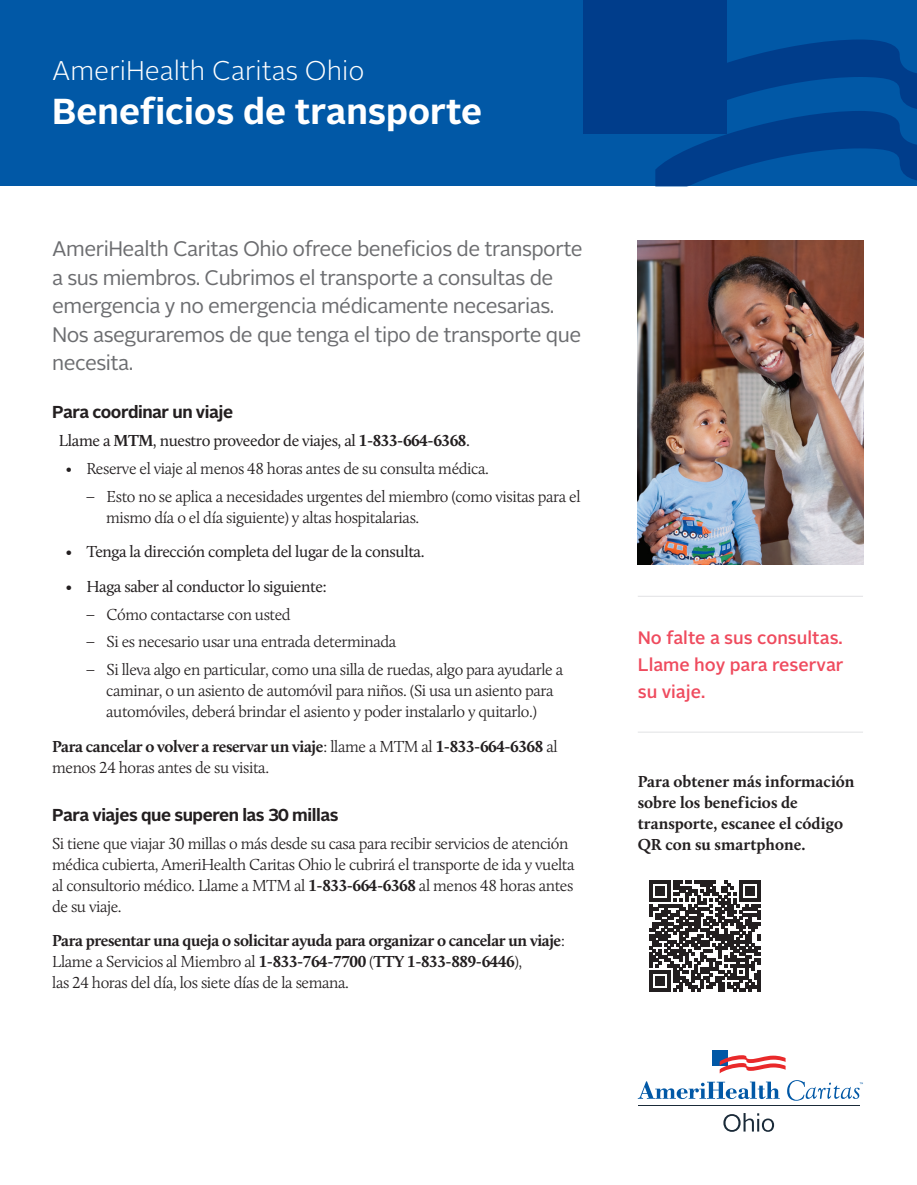
<style>
.page{position:relative;width:917px;height:1185px;background:#fff}
.page>*{position:absolute;margin:0;border:0;box-sizing:border-box;transform-origin:0 0}
.Sub-title{font:700 36px "Alright Sans";color:#fff}
.Sub-title-2{font:300 27px "Alright Sans";color:#fff}
.Sub-headline{font:21px/28.5px "Alright Sans";letter-spacing:-.025em;color:#6c6d70}
.Call-out{font:500 18px/27px "Alright Sans";color:#ef4b5e;text-align:justify}
.Topic_Header{font:700 17.25px "Alright Sans";letter-spacing:-.025em;color:#231f20}
.Sub-headline-2{font:700 17.25px "Alright Sans";letter-spacing:-.025em;color:#231f20}
.Body_Copy{font:300 16.5px/21px "Calluna";letter-spacing:-.025em;color:#231f20}
.Body_Copy-2{font:700 16.5px/21px "Calluna";letter-spacing:-.025em;color:#231f20}
.Bullets{font:16.5px "Calluna";letter-spacing:-.025em;color:#231f20}
.Body_Copy-3{font:700 16.5px/21px "Calluna";color:#231f20}
.s1{font-weight:700}
.s2{font-family:"Alright Sans"}
.s3{font-weight:300}
</style>
<div class="page">
<div style="left:0;top:0;width:916px;height:186px;background:#0158a6"></div>
<div style="left:583px;top:0;width:143px;height:134px;background:#003d8b"></div>
<svg style="left:655px;top:39px;width:261px;height:147px"></svg>
<hr style="left:637px;top:595px;width:225px;height:1px;background:#e1e2e4">
<hr style="left:637px;top:731px;width:225px;height:1px;background:#e1e2e4">
<img style="left:637px;top:240px;width:225px;height:324px">
<div style="left:711px;top:1049px;width:16px;height:16px;background:#0158a6"></div>
<svg style="left:719px;top:1054px;width:66px;height:19px"></svg>
<svg style="left:639px;top:1081px;width:140px;height:17px"></svg>
<hr style="left:637px;top:1105px;width:222px;height:1px;background:#1a2a38">
<svg style="left:787px;top:1080px;width:75px;height:20px"></svg>
<svg style="left:723px;top:1113px;width:50px;height:18px"></svg>
<svg style="left:649px;top:880px;width:111px;height:110px"></svg>
<hr style="left:757px;top:969px;width:3px;height:21px;background:#231f20">
<p class="Sub-title-2" style="left:52px;top:53px;width:314px">AmeriHealth Caritas Ohio</p>
<p class="Sub-title" style="left:52px;top:86px;width:431px">Beneficios de transporte</p>
<p class="Sub-headline" style="left:52px;top:235px;width:532px">AmeriHealth Caritas Ohio ofrece beneficios de transporte a sus miembros. Cubrimos el transporte a consultas de emergencia y no emergencia médicamente necesarias.<br>Nos aseguraremos de que tenga el tipo de transporte que necesita.</p>
<p class="Sub-headline-2" style="left:52px;top:400px;width:182px">Para coordinar un viaje</p>
<p class="Bullets" style="left:59px;top:430px;width:412px">Llame a <span class="s1">MTM</span>, nuestro proveedor de viajes, al <span class="s1">1-833-664-6368</span>.</p>
<p class="Body_Copy" style="left:66px;top:457px;width:424px">• Reserve el viaje al menos 48 horas antes de su consulta médica.</p>
<p class="Body_Copy" style="left:106px;top:485px;width:475px;text-indent:-20px"><span class="s2">͞</span> Esto no se aplica a necesidades urgentes del miembro (como visitas para el mismo día o el día siguiente) y altas hospitalarias.</p>
<p class="Bullets" style="left:66px;top:541px;width:360px">• Tenga la dirección completa del lugar de la consulta.</p>
<p class="Bullets" style="left:66px;top:576px;width:263px">• Haga saber al conductor lo siguiente:</p>
<p class="Body_Copy" style="left:86px;top:603px;width:206px"><span class="s2">͞</span> Cómo contactarse con usted</p>
<p class="Body_Copy" style="left:86px;top:631px;width:312px"><span class="s2">͞</span> Si es necesario usar una entrada determinada</p>
<p class="Body_Copy" style="left:106px;top:658px;width:458px;text-indent:-20px"><span class="s2">͞</span> Si lleva algo en particular, como una silla de ruedas, algo para ayudarle a caminar, o un asiento de automóvil para niños. (Si usa un asiento para automóviles, deberá brindar el asiento y poder instalarlo y quitarlo.)</p>
<p class="Body_Copy-2" style="left:52px;top:735px;width:506px">Para cancelar o volver a reservar un viaje<span class="s3">: llame a MTM al</span> 1-833-664-6368 <span class="s3">al menos 24 horas antes de su visita.</span></p>
<p class="Topic_Header" style="left:52px;top:802px;width:288px">Para viajes que superen las 30 millas</p>
<p class="Body_Copy" style="left:52px;top:832px;width:523px">Si tiene que viajar 30 millas o más desde su casa para recibir servicios de atención médica cubierta, AmeriHealth Caritas Ohio le cubrirá el transporte de ida y vuelta al consultorio médico. Llame a MTM al <span class="s1">1-833-664-6368</span> al menos 48 horas antes de su viaje.</p>
<p class="Body_Copy-2" style="left:52px;top:929px;width:514px">Para presentar una queja o solicitar ayuda para organizar o cancelar un viaje<span class="s3">:<br>Llame a Servicios al Miembro al</span> 1-833-764-7700 <span class="s3">(</span>TTY 1-833-889-6446<span class="s3">),<br>las 24 horas del día, los siete días de la semana.</span></p>
<p class="Call-out" style="left:637px;top:624px;width:207px">No falte a sus consultas.<br>Llame hoy para reservar su viaje.</p>
<p class="Body_Copy-3" style="left:637px;top:770px;width:218px">Para obtener más información sobre los beneficios de transporte, escanee el código<br>QR con su smartphone.</p>
</div>
